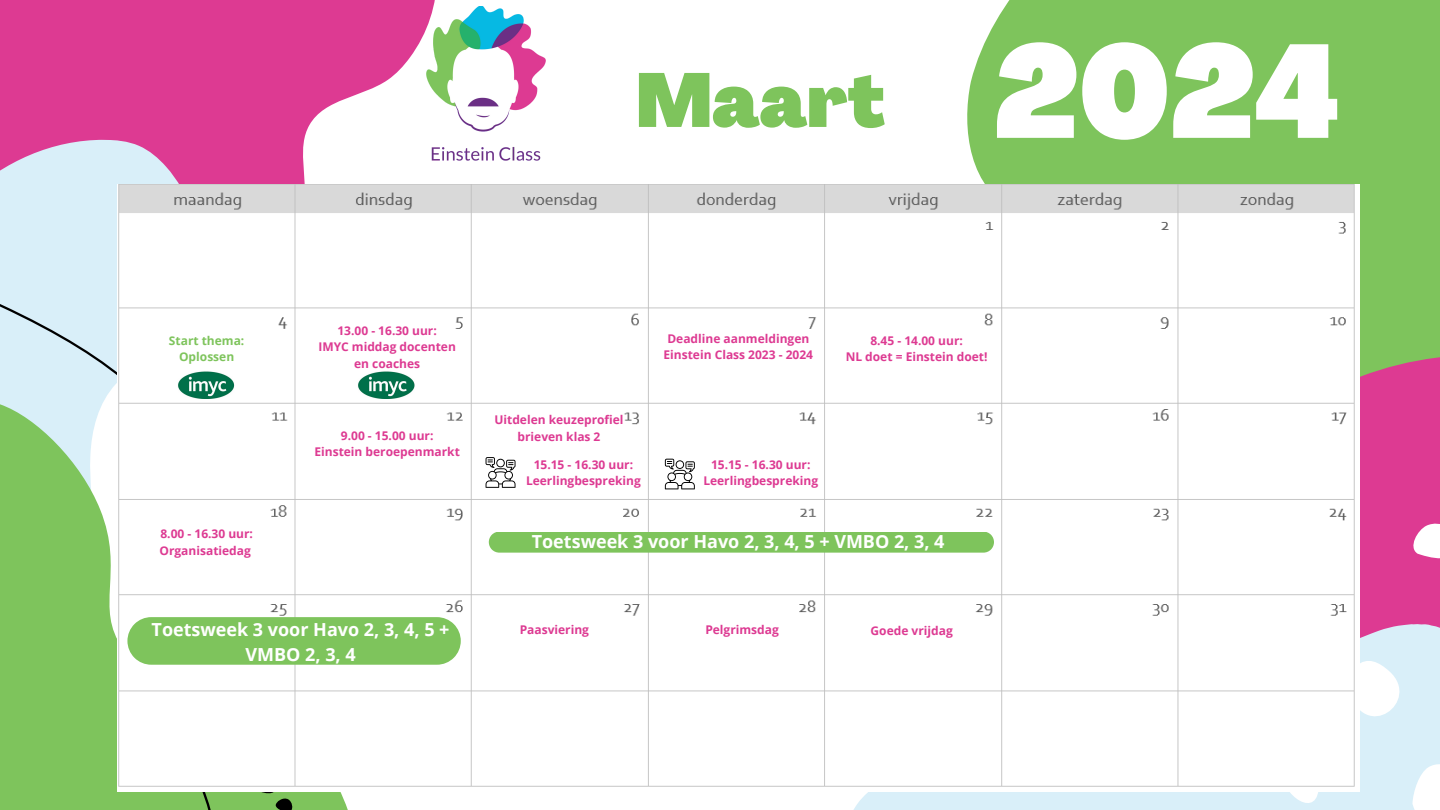
<style>
.page{position:relative;width:1440px;height:810px;background:#fff}
.page>*{position:absolute;margin:0;border:0;box-sizing:border-box;transform-origin:0 0}
.t1{font:900 condensed 130px "Agrandir";color:#fff}
.t2{font:900 condensed 75px "Agrandir";color:#7ec45c}
.t3{font:700 18px/24.8px "Open Sans";color:#fff;text-align:center}
.t4{font:700 12px/16.5px "Open Sans";color:#dd3a92;text-align:center}
.t5{font:700 12px "Open Sans";color:#7ec45c}
</style>
<div class="page">
<svg style="left:0;top:0;width:435px;height:184px;fill:#dd3a92"></svg>
<div style="left:967px;top:0;width:473px;height:348px;background:#7ec45c"></div>
<svg style="left:0;top:126px;width:207px;height:178px;background:#d9c5e1"></svg>
<svg style="left:224px;top:792px;width:119px;height:18px;background:#74b555"></svg>
<svg style="left:0;top:304px;width:220px;height:506px;background:#9ad08a"></svg>
<img style="left:417px;top:7px;width:129px;height:177px">
<svg style="left:1360px;top:348px;width:80px;height:276px;background:#d6438e"></svg>
<div style="left:853px;top:624px;width:587px;height:186px;background:#d9eff9"></div>
<svg style="left:1412px;top:757px;width:28px;height:53px"></svg>
<svg style="left:1359px;top:656px;width:63px;height:89px"></svg>
<svg style="left:1408px;top:519px;width:32px;height:43px"></svg>
<svg style="left:1280px;top:792px;width:40px;height:18px"></svg>
<img style="left:118px;top:184px;width:1241px;height:608px">
<img style="left:177px;top:370px;width:59px;height:29px">
<img style="left:358px;top:370px;width:58px;height:29px">
<div style="left:489px;top:532px;width:505px;height:21px;background:#7ec45c"></div>
<svg style="left:127px;top:617px;width:334px;height:48px;background:#83c662"></svg>
<svg style="left:486px;top:457px;width:30px;height:31px"></svg>
<svg style="left:665px;top:459px;width:30px;height:30px"></svg>
<p class="t2" style="left:636px;top:71px;width:251px">Maart</p>
<p class="t1" style="left:994px;top:40px;width:349px">2024</p>
<p class="t5" style="left:169px;top:332px;width:77px">Start thema:</p>
<p class="t5" style="left:179px;top:348px;width:57px">Oplossen</p>
<p class="t4" style="left:160px;top:525px;width:94px">8.00 - 16.30 uur:</p>
<p class="t4" style="left:160px;top:542px;width:93px">Organisatiedag</p>
<p class="t4" style="left:337px;top:322px;width:101px">13.00 - 16.30 uur:</p>
<p class="t4" style="left:318px;top:338px;width:139px">IMYC middag docenten en coaches</p>
<p class="t4" style="left:664px;top:330px;width:151px">Deadline aanmeldingen<br>Einstein Class 2023 - 2024</p>
<p class="t4" style="left:870px;top:332px;width:94px">8.45 - 14.00 uur:</p>
<p class="t4" style="left:846px;top:348px;width:143px">NL doet = Einstein doet!</p>
<p class="t4" style="left:341px;top:427px;width:94px">9.00 - 15.00 uur:</p>
<p class="t4" style="left:314px;top:443px;width:147px">Einstein beroepenmarkt</p>
<p class="t4" style="left:494px;top:411px;width:131px">Uitdelen keuzeprofiel brieven klas 2</p>
<p class="t4" style="left:526px;top:456px;width:116px">15.15 - 16.30 uur:<br>Leerlingbespreking</p>
<p class="t4" style="left:703px;top:456px;width:116px">15.15 - 16.30 uur:<br>Leerlingbespreking</p>
<p class="t3" style="left:542px;top:526px;width:439px">Toetsweek 2 voor Havo 2, 3, 4, 5 + 2 T + VMBO 3, 4</p>
<p class="t3" style="left:532px;top:529px;width:414px">Toetsweek 3 voor Havo 2, 3, 4, 5 + VMBO 2, 3, 4</p>
<p class="t3" style="left:152px;top:616px;width:299px">Toetsweek 3 voor Havo 2, 3, 4, 5 +<br>VMBO 2, 3, 4</p>
<p class="t4" style="left:520px;top:621px;width:71px">Paasviering</p>
<p class="t4" style="left:705px;top:621px;width:75px">Pelgrimsdag</p>
<p class="t4" style="left:871px;top:622px;width:84px">Goede vrijdag</p>
</div>
